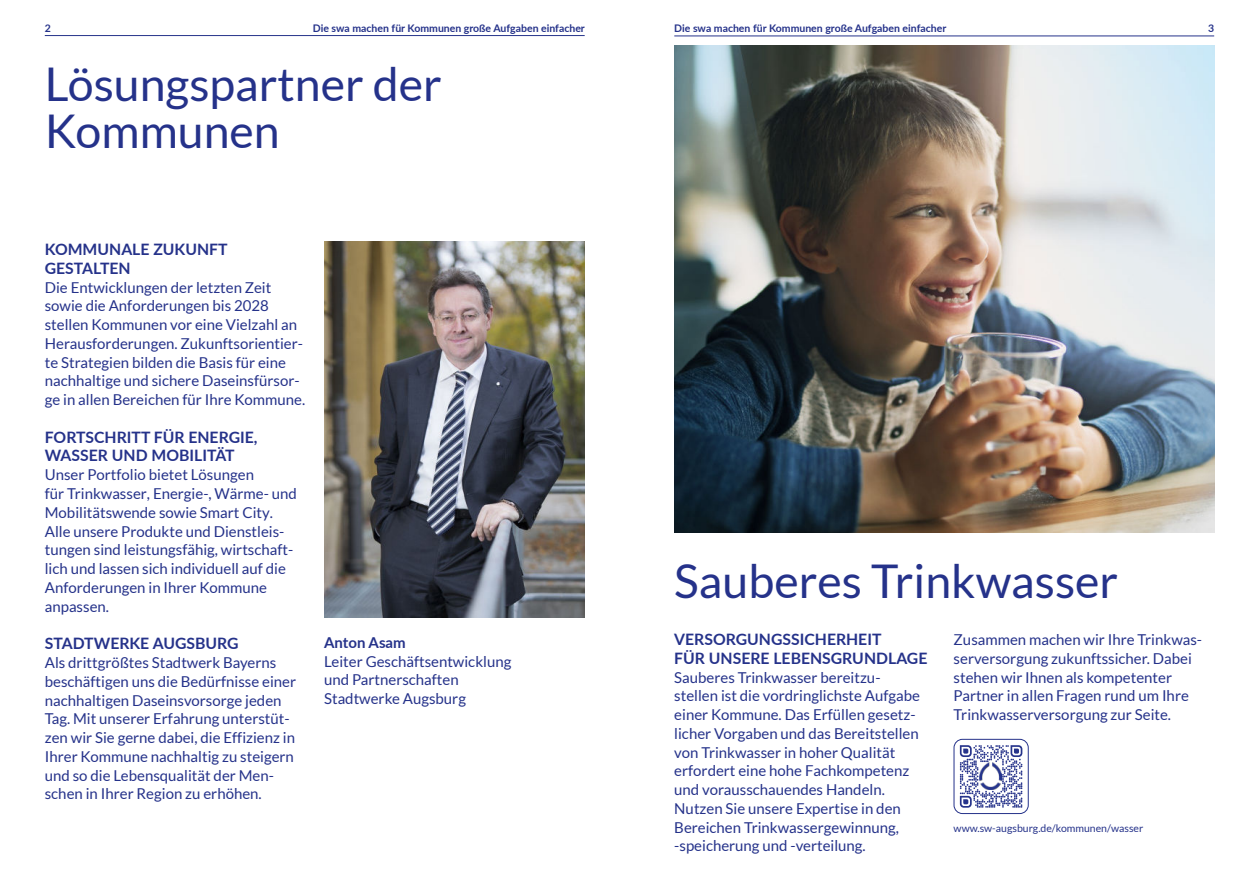
<style>
.page{position:relative;width:1259px;height:893px;background:#fff}
.page>*{position:absolute;margin:0;border:0;box-sizing:border-box;transform-origin:0 0}
.t1{font:46.5px/46.8px "Lato";color:#25328a}
.t2{font:700 15.75px/18.8px "Lato";color:#25328a}
.t3{font:15px/18.8px "Lato";color:#25328a}
.t4{font:700 15px "Lato";color:#25328a}
.t5{font:700 10.5px "Lato";color:#25328a}
.t6{font:10.5px "Lato";color:#25328a}
</style>
<div class="page">
<img style="left:324px;top:242px;width:260px;height:375px">
<hr style="left:674px;top:36px;width:540px;height:1px;background:#25328a">
<hr style="left:45px;top:35px;width:539px;height:1px;background:#25328a">
<svg style="left:955px;top:740px;width:73px;height:73px"></svg>
<img style="left:979px;top:763px;width:22px;height:27px">
<div style="left:953px;top:739px;width:75px;height:75px;border:1px solid #25328a;border-radius:8px"></div>
<img style="left:674px;top:45px;width:540px;height:488px">
<p class="t5" style="left:45px;top:23px;width:8px">2</p>
<p class="t5" style="left:313px;top:24px;width:273px">Die swa machen für Kommunen große Aufgaben einfacher</p>
<p class="t5" style="left:674px;top:24px;width:273px">Die swa machen für Kommunen große Aufgaben einfacher</p>
<p class="t5" style="left:1208px;top:23px;width:8px">3</p>
<h1 class="t1" style="left:45px;top:62px;width:399px">Lösungspartner der<br>Kommunen</h1>
<p class="t2" style="left:45px;top:240px;width:184px">KOMMUNALE ZUKUNFT<br>GESTALTEN</p>
<p class="t3" style="left:45px;top:278px;width:262px">Die Entwicklungen der letzten Zeit sowie die Anforderungen bis 2028 stellen Kommunen vor eine Vielzahl an Herausforderungen. Zukunftsorientier&shy;te Strategien bilden die Basis für eine nachhaltige und sichere Daseinsfürsor&shy;ge in allen Bereichen für Ihre Kommune.</p>
<p class="t2" style="left:45px;top:428px;width:214px">FORTSCHRITT FÜR ENERGIE,<br>WASSER UND MOBILITÄT</p>
<p class="t3" style="left:45px;top:466px;width:254px">Unser Portfolio bietet Lösungen<br>für Trinkwasser, Energie-, Wärme- und Mobilitätswende sowie Smart City.<br>Alle unsere Produkte und Dienstleis&shy;tungen sind leistungsfähig, wirtschaft&shy;lich und lassen sich individuell auf die Anforderungen in Ihrer Kommune anpassen.</p>
<p class="t2" style="left:45px;top:634px;width:195px">STADTWERKE AUGSBURG</p>
<p class="t3" style="left:45px;top:653px;width:253px">Als drittgrößtes Stadtwerk Bayerns beschäftigen uns die Bedürfnisse einer nachhaltigen Daseinsvorsorge jeden Tag. Mit unserer Erfahrung unterstüt&shy;zen wir Sie gerne dabei, die Effizienz in Ihrer Kommune nachhaltig zu steigern und so die Lebensqualität der Men&shy;schen in Ihrer Region zu erhöhen.</p>
<p class="t4" style="left:324px;top:634px;width:83px">Anton Asam</p>
<p class="t3" style="left:324px;top:652px;width:189px">Leiter Geschäftsentwicklung und Partnerschaften<br>Stadtwerke Augsburg</p>
<h1 class="t1" style="left:674px;top:558px;width:445px">Sauberes Trinkwasser</h1>
<p class="t2" style="left:674px;top:630px;width:255px">VERSORGUNGSSICHERHEIT<br>FÜR UNSERE LEBENSGRUNDLAGE</p>
<p class="t3" style="left:674px;top:668px;width:247px">Sauberes Trinkwasser bereitzu&shy;stellen ist die vordringlichste Aufgabe einer Kommune. Das Erfüllen gesetz&shy;licher Vorgaben und das Bereitstellen von Trinkwasser in hoher Qualität erfordert eine hohe Fachkompetenz und vorausschauendes Handeln.<br>Nutzen Sie unsere Expertise in den Bereichen Trinkwassergewinnung, -speicherung und -verteilung.</p>
<p class="t3" style="left:953px;top:630px;width:250px">Zusammen machen wir Ihre Trinkwas&shy;serversorgung zukunftssicher. Dabei stehen wir Ihnen als kompetenter Partner in allen Fragen rund um Ihre Trinkwasserversorgung zur Seite.</p>
<p class="t6" style="left:953px;top:822px;width:191px">www.sw-augsburg.de/kommunen/wasser</p>
</div>
